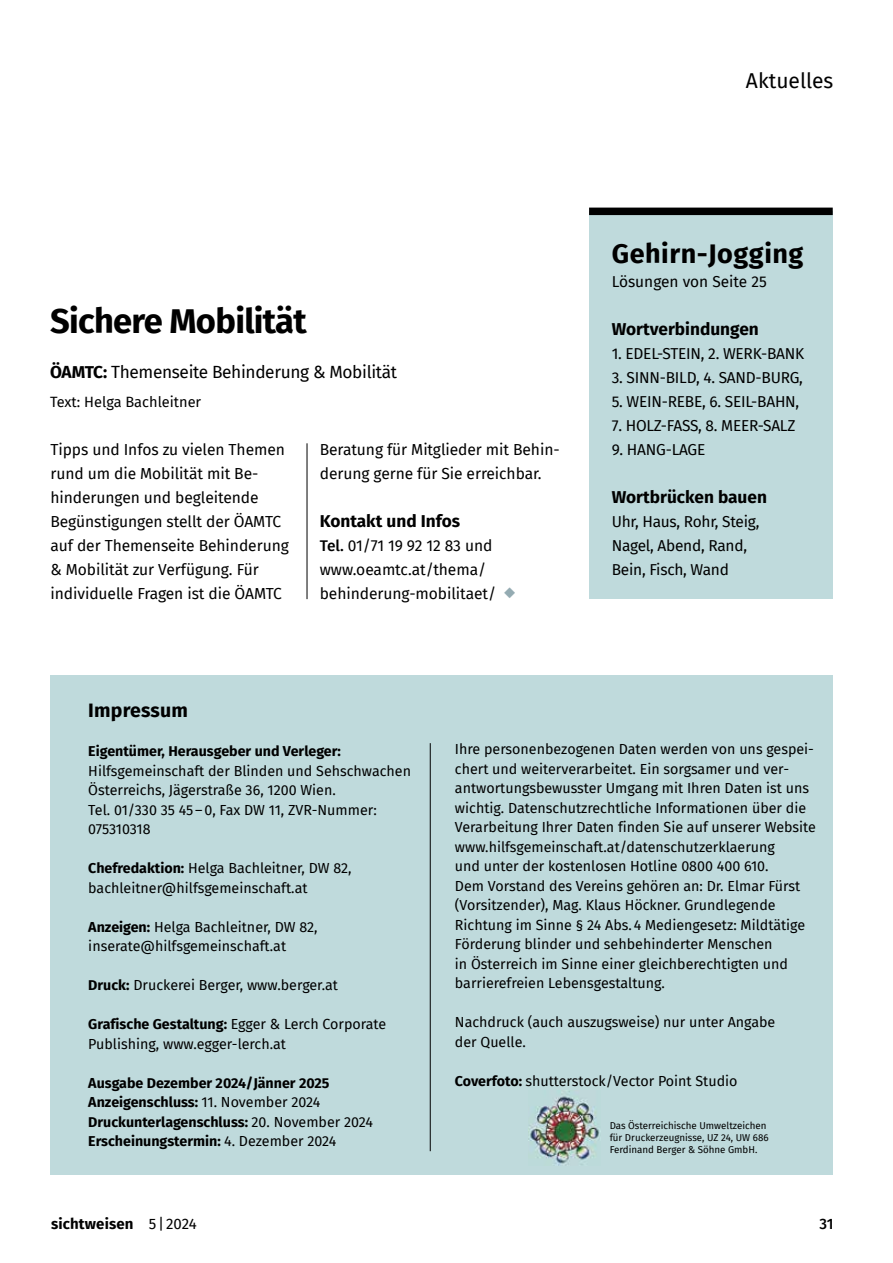
<style>
.page{position:relative;width:893px;height:1263px;background:#fff}
.page>*{position:absolute;margin:0;border:0;box-sizing:border-box;transform-origin:0 0}
.t1{font:700 34.5px "Fira Sans";letter-spacing:-.02em;color:#000}
.t2{font:700 27px "Fira Sans";letter-spacing:.02em;color:#000}
.t3{font:21px "Fira Sans";color:#000}
.t4{font:700 19.5px "Fira Sans";letter-spacing:.01em;color:#000}
.t5{font:700 17.25px "Fira Sans";color:#000}
.t6{font:17.25px "Fira Sans";letter-spacing:-.02em;color:#000}
.t7{font:15.6px/24px "Fira Sans";letter-spacing:-.005em;color:#000}
.t8{font:15.45px/24px "Fira Sans";letter-spacing:-.015em;color:#000}
.t9{font:700 15px "Fira Sans";letter-spacing:.01em;color:#000}
.t10{font:500 15px "Fira Sans";color:#000}
.t11{font:14.55px "Fira Sans";color:#000}
.t12{font:14.25px/19.5px "Fira Sans";color:#000}
.t13{font:700 14.25px "Fira Sans";color:#000}
.t14{font:9.75px/12px "Fira Sans";color:#000}
.s1{font-weight:700}
.s2{font-weight:500;font-size:15.45px}
.s3{font-weight:400}
</style>
<div class="page">
<div style="left:50px;top:675px;width:783px;height:500px;background:#bfdadc"></div>
<hr style="left:430px;top:743px;width:1px;height:408px;background:#000">
<div style="left:589px;top:211px;width:244px;height:388px;background:#bfdadc"></div>
<div style="left:589px;top:208px;width:244px;height:7px;background:#000"></div>
<hr style="left:307px;top:443px;width:1px;height:156px;background:#000">
<img style="left:528px;top:1091px;width:71px;height:75px">
<h3 class="t3" style="left:746px;top:65px;width:89px">Aktuelles</h3>
<h3 class="t1" style="left:50px;top:292px;width:258px">Sichere Mobilität</h3>
<p class="t6" style="left:50px;top:359px;width:348px"><span class="s1">ÖAMTC:</span> Themenseite Behinderung &amp; Mobilität</p>
<p class="t11" style="left:50px;top:391px;width:153px">Text: Helga Bachleitner</p>
<p class="t7" style="left:50px;top:437px;width:240px">Tipps und Infos zu vielen Themen rund um die Mobilität mit Be&shy;hinderungen und begleitende<br>Begünstigungen stellt der ÖAMTC auf der Themenseite Behinderung &amp; Mobilität zur Verfügung. Für individuelle Fragen ist die ÖAMTC</p>
<p class="t7" style="left:320px;top:437px;width:241px">Beratung für Mitglieder mit Behin&shy;derung gerne für Sie erreichbar.</p>
<h4 class="t5" style="left:320px;top:507px;width:142px">Kontakt und Infos</h4>
<p class="t7" style="left:320px;top:533px;width:178px"><span class="s2">Tel.</span> 01/71 19 92 12 83 und www.oeamtc.at/thema/ behinderung-mobilitaet/</p>
<h3 class="t2" style="left:612px;top:231px;width:193px">Gehirn-Jogging</h3>
<p class="t8" style="left:612px;top:270px;width:157px">Lösungen von Seite 25</p>
<h4 class="t5" style="left:612px;top:315px;width:149px">Wortverbindungen</h4>
<p class="t8" style="left:612px;top:341px;width:194px">1. EDEL-STEIN, 2. WERK-BANK</p>
<p class="t8" style="left:612px;top:365px;width:193px">3. SINN-BILD, 4. SAND-BURG,</p>
<p class="t8" style="left:612px;top:389px;width:189px">5. WEIN-REBE, 6. SEIL-BAHN,</p>
<p class="t8" style="left:612px;top:413px;width:185px">7. HOLZ-FASS, 8. MEER-SALZ</p>
<p class="t8" style="left:612px;top:437px;width:95px">9. HANG-LAGE</p>
<h4 class="t5" style="left:612px;top:483px;width:157px">Wortbrücken bauen</h4>
<p class="t8" style="left:612px;top:509px;width:149px">Uhr, Haus, Rohr, Steig,<br>Nagel, Abend, Rand,<br>Bein, Fisch, Wand</p>
<h2 class="t4" style="left:88px;top:693px;width:101px">Impressum</h2>
<h3 class="t13" style="left:88px;top:739px;width:254px">Eigentümer, Herausgeber und Verleger:</h3>
<p class="t12" style="left:88px;top:761px;width:324px">Hilfsgemeinschaft der Blinden und Sehschwachen<br>Österreichs, Jägerstraße 36, 1200 Wien.</p>
<p class="t12" style="left:88px;top:800px;width:290px">Tel. 01/330 35 45 – 0, Fax DW 11, ZVR-Nummer:<br>075310318</p>
<h3 class="t12" style="left:88px;top:858px;width:265px"><span class="s1">Chefredaktion:</span> Helga Bachleitner, DW 82,</h3>
<p class="t12" style="left:88px;top:878px;width:221px">bachleitner@hilfsgemeinschaft.at</p>
<h3 class="t12" style="left:88px;top:917px;width:231px"><span class="s1">Anzeigen:</span> Helga Bachleitner, DW 82,</h3>
<p class="t12" style="left:88px;top:936px;width:199px">inserate@hilfsgemeinschaft.at</p>
<h3 class="t12" style="left:88px;top:975px;width:251px"><span class="s1">Druck:</span> Druckerei Berger, www.berger.at</h3>
<h3 class="t13" style="left:88px;top:1012px;width:299px">Grafische Gestaltung: <span class="s3">Egger &amp; Lerch Corporate</span></h3>
<p class="t12" style="left:88px;top:1034px;width:199px">Publishing, www.egger-lerch.at</p>
<p class="t13" style="left:88px;top:1071px;width:243px">Ausgabe Dezember 2024/Jänner 2025</p>
<p class="t13" style="left:88px;top:1090px;width:234px">Anzeigenschluss: <span class="s3">11. November 2024</span></p>
<p class="t13" style="left:88px;top:1110px;width:286px">Druckunterlagenschluss: <span class="s3">20. November 2024</span></p>
<p class="t13" style="left:88px;top:1129px;width:250px">Erscheinungstermin: <span class="s3">4. Dezember 2024</span></p>
<p class="t12" style="left:455px;top:739px;width:361px">Ihre personenbezogenen Daten werden von uns gespei&shy;chert und weiterverarbeitet. Ein sorgsamer und ver-</p>
<p class="t12" style="left:455px;top:778px;width:362px">antwortungsbewusster Umgang mit Ihren Daten ist uns wichtig. Datenschutzrechtliche Informationen über die Verarbeitung Ihrer Daten finden Sie auf unserer Website www.hilfsgemeinschaft.at/datenschutzerklaerung<br>und unter der kostenlosen Hotline 0800 400 610.</p>
<p class="t12" style="left:455px;top:875px;width:352px">Dem Vorstand des Vereins gehören an: Dr. Elmar Fürst (Vorsitzender), Mag. Klaus Höckner. Grundlegende Richtung im Sinne § 24 Abs. 4 Mediengesetz: Mildtätige Förderung blinder und sehbehinderter Menschen<br>in Österreich im Sinne einer gleichberechtigten und barrierefreien Lebensgestaltung.</p>
<p class="t12" style="left:455px;top:1012px;width:322px">Nachdruck (auch auszugsweise) nur unter Angabe der Quelle.</p>
<p class="t12" style="left:455px;top:1070px;width:284px"><span class="s1">Coverfoto:</span> shutterstock/Vector Point Studio</p>
<p class="t14" style="left:610px;top:1119px;width:160px">Das Österreichische Umweltzeichen für Druckerzeugnisse, UZ 24, UW 686<br>Ferdinand Berger &amp; Söhne GmbH.</p>
<p class="t9" style="left:51px;top:1211px;width:147px">sichtweisen <span class="s3">5| 2024</span></p>
<p class="t10" style="left:819px;top:1212px;width:16px">31</p>
</div>
